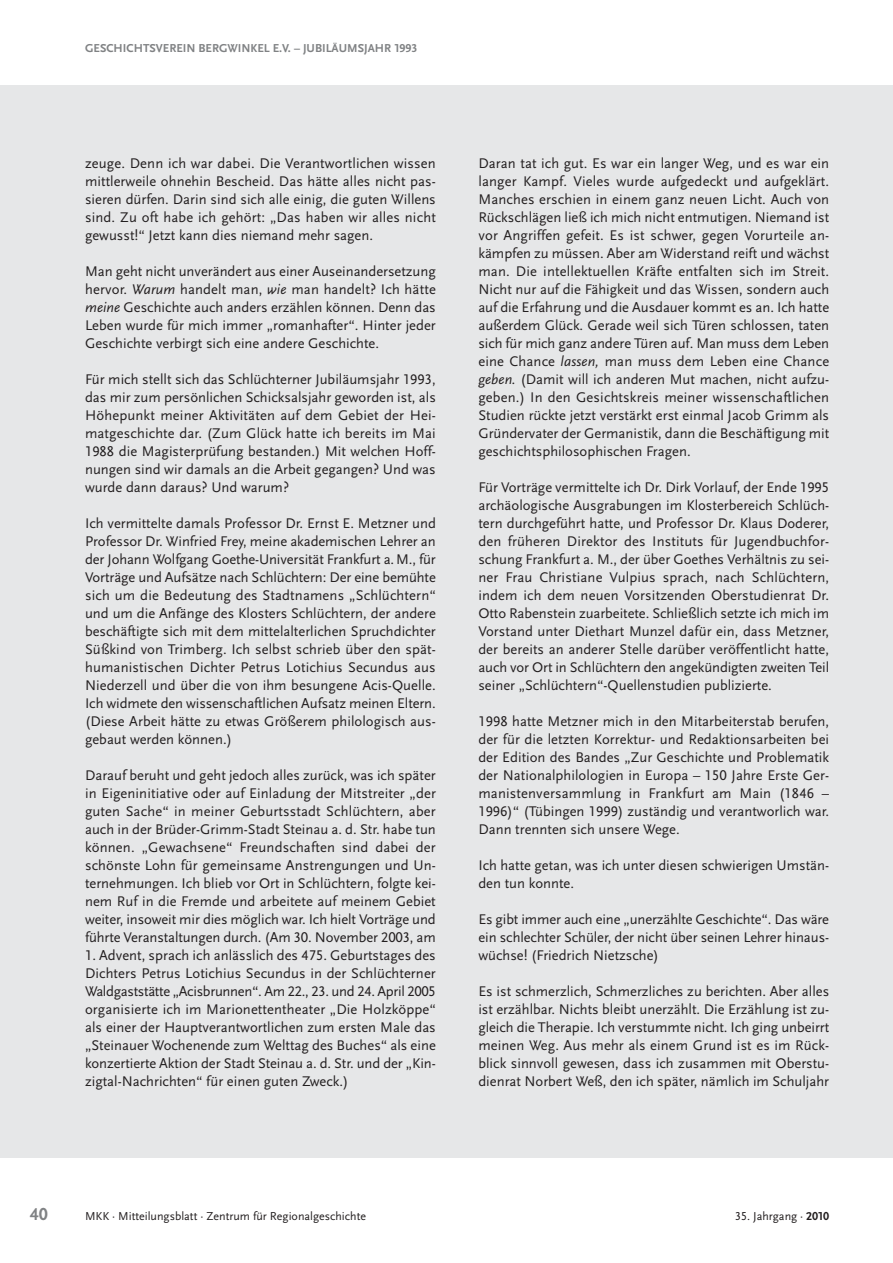
<style>
.page{position:relative;width:893px;height:1263px;background:#fff}
.page>*{position:absolute;margin:0;border:0;box-sizing:border-box;transform-origin:0 0}
.t1{font:700 18px "Scala Sans LF";color:#808284}
.t2{font:14.7px/18px "Scala Sans LF";color:#231f20;text-align:justify}
.t3{font:12px "Scala Sans LF";color:#231f20}
.t4{font:700 12px "Scala Sans LF";color:#808284}
.s1{font-style:italic}
.s2{font-weight:700}
</style>
<div class="page">
<div style="left:0;top:85px;width:893px;height:1073px;background:#e6e7e8"></div>
<p class="t4" style="left:85px;top:43px;width:334px">GESCHICHTSVEREIN BERGWINKEL E.V. – JUBILÄUMSJAHR 1993</p>
<p class="t2" style="left:85px;top:155px;width:352px">zeuge. Denn ich war dabei. Die Verantwortlichen wissen mittlerweile ohnehin Bescheid. Das hätte alles nicht pas&shy;sieren dürfen. Darin sind sich alle einig, die guten Willens sind. Zu oft habe ich gehört: „Das haben wir alles nicht gewusst!“ Jetzt kann dies niemand mehr sagen.</p>
<p class="t2" style="left:85px;top:263px;width:352px">Man geht nicht unverändert aus einer Auseinandersetzung hervor. <span class="s1">Warum</span> handelt man, <span class="s1">wie</span> man handelt? Ich hätte <span class="s1">meine</span> Geschichte auch anders erzählen können. Denn das Leben wurde für mich immer „romanhafter“. Hinter jeder Geschichte verbirgt sich eine andere Geschichte.</p>
<p class="t2" style="left:85px;top:371px;width:352px">Für mich stellt sich das Schlüchterner Jubiläumsjahr 1993, das mir zum persönlichen Schicksalsjahr geworden ist, als Höhepunkt meiner Aktivitäten auf dem Gebiet der Hei&shy;matgeschichte dar. (Zum Glück hatte ich bereits im Mai 1988 die Magisterprüfung bestanden.) Mit welchen Hoff&shy;nungen sind wir damals an die Arbeit gegangen? Und was wurde dann daraus? Und warum?</p>
<p class="t2" style="left:85px;top:515px;width:352px">Ich vermittelte damals Professor Dr. Ernst E. Metzner und Professor Dr. Winfried Frey, meine akademischen Lehrer an der Johann Wolfgang Goethe-Universität Frankfurt a. M., für Vorträge und Aufsätze nach Schlüchtern: Der eine bemühte sich um die Bedeutung des Stadtnamens „Schlüchtern“ und um die Anfänge des Klosters Schlüchtern, der andere beschäftigte sich mit dem mittelalterlichen Spruchdichter Süßkind von Trimberg. Ich selbst schrieb über den spät - humanistischen Dichter Petrus Lotichius Secundus aus Niederzell und über die von ihm besungene Acis-Quelle.<br>Ich widmete den wissenschaftlichen Aufsatz meinen Eltern. (Diese Arbeit hätte zu etwas Größerem philologisch aus&shy;gebaut werden können.)</p>
<p class="t2" style="left:85px;top:767px;width:352px">Darauf beruht und geht jedoch alles zurück, was ich später in Eigeninitiative oder auf Einladung der Mitstreiter „der guten Sache“ in meiner Geburtsstadt Schlüchtern, aber auch in der Brüder-Grimm-Stadt Steinau a. d. Str. habe tun können. „Gewachsene“ Freundschaften sind dabei der schönste Lohn für gemeinsame Anstrengungen und Un&shy;ternehmungen. Ich blieb vor Ort in Schlüchtern, folgte kei&shy;nem Ruf in die Fremde und arbeitete auf meinem Gebiet weiter, insoweit mir dies möglich war. Ich hielt Vorträge und führte Veranstaltungen durch. (Am 30. November 2003, am</p>
<p class="t2" style="left:85px;top:947px;width:352px">1. Advent, sprach ich anlässlich des 475. Geburtstages des Dichters Petrus Lotichius Secundus in der Schlüchterner Waldgaststätte „Acisbrunnen“. Am 22., 23. und 24. April 2005 organisierte ich im Marionettentheater „Die Holzköppe“ als einer der Hauptverantwortlichen zum ersten Male das „Steinauer Wochenende zum Welttag des Buches“ als eine konzertierte Aktion der Stadt Steinau a. d. Str. und der „Kin&shy;zigtal-Nachrichten“ für einen guten Zweck.)</p>
<p class="t2" style="left:478px;top:155px;width:352px">Daran tat ich gut. Es war ein langer Weg, und es war ein langer Kampf. Vieles wurde aufgedeckt und aufgeklärt.<br>Manches erschien in einem ganz neuen Licht. Auch von Rückschlägen ließ ich mich nicht entmutigen. Niemand ist vor Angriffen gefeit. Es ist schwer, gegen Vorurteile an&shy;kämpfen zu müssen. Aber am Widerstand reift und wächst man. Die intellektuellen Kräfte entfalten sich im Streit.<br>Nicht nur auf die Fähigkeit und das Wissen, sondern auch auf die Erfahrung und die Ausdauer kommt es an. Ich hatte außerdem Glück. Gerade weil sich Türen schlossen, taten sich für mich ganz andere Türen auf. Man muss dem Leben eine Chance <span class="s1">lassen,</span> man muss dem Leben eine Chance <span class="s1">geben.</span> (Damit will ich anderen Mut machen, nicht aufzu&shy;geben.) In den Gesichtskreis meiner wissenschaftlichen Studien rückte jetzt verstärkt erst einmal Jacob Grimm als Gründervater der Germanistik, dann die Beschäftigung mit geschichtsphilosophischen Fragen.</p>
<p class="t2" style="left:478px;top:479px;width:352px">Für Vorträge vermittelte ich Dr. Dirk Vorlauf, der Ende 1995 archäologische Ausgrabungen im Klosterbereich Schlüch&shy;tern durchgeführt hatte, und Professor Dr. Klaus Doderer, den früheren Direktor des Instituts für Jugendbuchfor&shy;schung Frankfurt a. M., der über Goethes Verhältnis zu sei&shy;ner Frau Christiane Vulpius sprach, nach Schlüchtern, indem ich dem neuen Vorsitzenden Oberstudienrat Dr.<br>Otto Rabenstein zuarbeitete. Schließlich setzte ich mich im Vorstand unter Diethart Munzel dafür ein, dass Metzner, der bereits an anderer Stelle darüber veröffentlicht hatte, auch vor Ort in Schlüchtern den angekündigten zweiten Teil seiner „Schlüchtern“-Quellenstudien publizierte.</p>
<p class="t2" style="left:478px;top:713px;width:352px">1998 hatte Metzner mich in den Mitarbeiterstab berufen, der für die letzten Korrektur- und Redaktionsarbeiten bei der Edition des Bandes „Zur Geschichte und Problematik der Nationalphilologien in Europa – 150 Jahre Erste Ger&shy;manistenversammlung in Frankfurt am Main (1846 – 1996)“ (Tübingen 1999) zuständig und verantworlich war.<br>Dann trennten sich unsere Wege.</p>
<p class="t2" style="left:478px;top:857px;width:352px">Ich hatte getan, was ich unter diesen schwierigen Umstän&shy;den tun konnte.</p>
<p class="t2" style="left:478px;top:911px;width:352px">Es gibt immer auch eine „unerzählte Geschichte“. Das wäre ein schlechter Schüler, der nicht über seinen Lehrer hinaus&shy;wüchse! (Friedrich Nietzsche)</p>
<p class="t2" style="left:478px;top:983px;width:352px">Es ist schmerzlich, Schmerzliches zu berichten. Aber alles ist erzählbar. Nichts bleibt unerzählt. Die Erzählung ist zu&shy;gleich die Therapie. Ich verstummte nicht. Ich ging unbeirrt meinen Weg. Aus mehr als einem Grund ist es im Rück&shy;blick sinnvoll gewesen, dass ich zusammen mit Oberstu&shy;dienrat Norbert Weß, den ich später, nämlich im Schuljahr</p>
<p class="t1" style="left:30px;top:1207px;width:19px">40</p>
<p class="t3" style="left:85px;top:1211px;width:282px">MKK · Mitteilungsblatt · Zentrum für Regionalgeschichte</p>
<p class="t3" style="left:735px;top:1211px;width:96px">35. Jahrgang · <span class="s2">2010</span></p>
</div>
